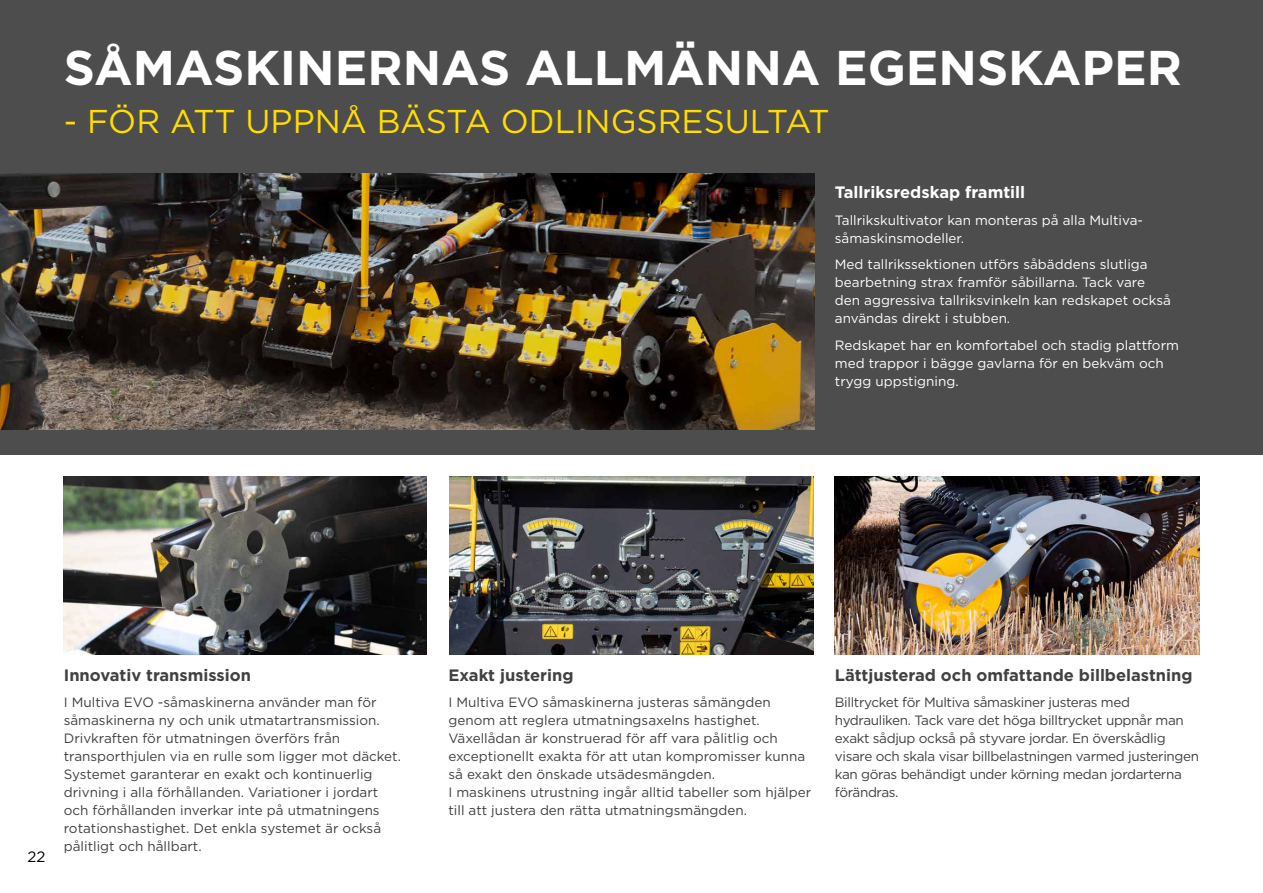
<style>
.page{position:relative;width:1263px;height:893px;background:#fff}
.page>*{position:absolute;margin:0;border:0;box-sizing:border-box;transform-origin:0 0}
.t1{font:700 48.75px "Gotham";color:#fff}
.t2{font:33px "Gotham";color:#fd0}
.t3{font:700 16.5px "Gotham";color:#414042}
.t4{font:700 16.5px "Gotham";color:#fff}
.t5{font:15px "Gotham";color:#000}
.t6{font:13.5px/18px "Gotham";color:#414042}
.t7{font:13.5px/18px "Gotham";color:#fff}
.t8{font:13.5px/18px "Gotham";letter-spacing:-.025em;color:#414042}
</style>
<div class="page">
<div style="left:0;top:0;width:1263px;height:455px;background:#4d4d4d"></div>
<img style="left:449px;top:476px;width:365px;height:179px">
<img style="left:0;top:173px;width:814px;height:256px">
<img style="left:64px;top:476px;width:363px;height:179px">
<img style="left:835px;top:476px;width:364px;height:179px">
<h1 class="t1" style="left:64px;top:35px;width:1119px">SÅMASKINERNAS ALLMÄNNA EGENSKAPER</h1>
<h2 class="t2" style="left:64px;top:100px;width:767px">- FÖR ATT UPPNÅ BÄSTA ODLINGSRESULTAT</h2>
<p class="t4" style="left:835px;top:181px;width:192px">Tallriksredskap framtill</p>
<p class="t7" style="left:835px;top:211px;width:310px">Tallrikskultivator kan monteras på alla Multiva&shy;såmaskinsmodeller.</p>
<p class="t7" style="left:835px;top:255px;width:337px">Med tallrikssektionen utförs såbäddens slutliga bearbetning strax framför såbillarna. Tack vare den aggressiva tallriksvinkeln kan redskapet också användas direkt i stubben.</p>
<p class="t7" style="left:835px;top:336px;width:345px">Redskapet har en komfortabel och stadig plattform med trappor i bägge gavlarna för en bekväm och trygg uppstigning.</p>
<p class="t5" style="left:27px;top:847px;width:19px">22</p>
<p class="t3" style="left:64px;top:664px;width:189px">Innovativ transmission</p>
<p class="t6" style="left:64px;top:693px;width:339px">I Multiva EVO -såmaskinerna använder man för såmaskinerna ny och unik utmatartransmission.<br>Drivkraften för utmatningen överförs från transporthjulen via en rulle som ligger mot däcket.<br>Systemet garanterar en exakt och kontinuerlig drivning i alla förhållanden. Variationer i jordart och förhållanden inverkar inte på utmatningens rotationshastighet. Det enkla systemet är också pålitligt och hållbart.</p>
<p class="t3" style="left:448px;top:664px;width:127px">Exakt justering</p>
<p class="t6" style="left:448px;top:693px;width:364px">I Multiva EVO såmaskinerna justeras såmängden genom att reglera utmatningsaxelns hastighet.<br>Växellådan är konstruerad för aff vara pålitlig och exceptionellt exakta för att utan kompromisser kunna så exakt den önskade utsädesmängden.<br>I maskinens utrustning ingår alltid tabeller som hjälper till att justera den rätta utmatningsmängden.</p>
<p class="t3" style="left:835px;top:664px;width:359px">Lättjusterad och omfattande billbelastning</p>
<p class="t8" style="left:835px;top:693px;width:366px">Billtrycket för Multiva såmaskiner justeras med hydrauliken. Tack vare det höga billtrycket uppnår man exakt sådjup också på styvare jordar. En överskådlig visare och skala visar billbelastningen varmed justeringen kan göras behändigt under körning medan jordarterna förändras.</p>
</div>
